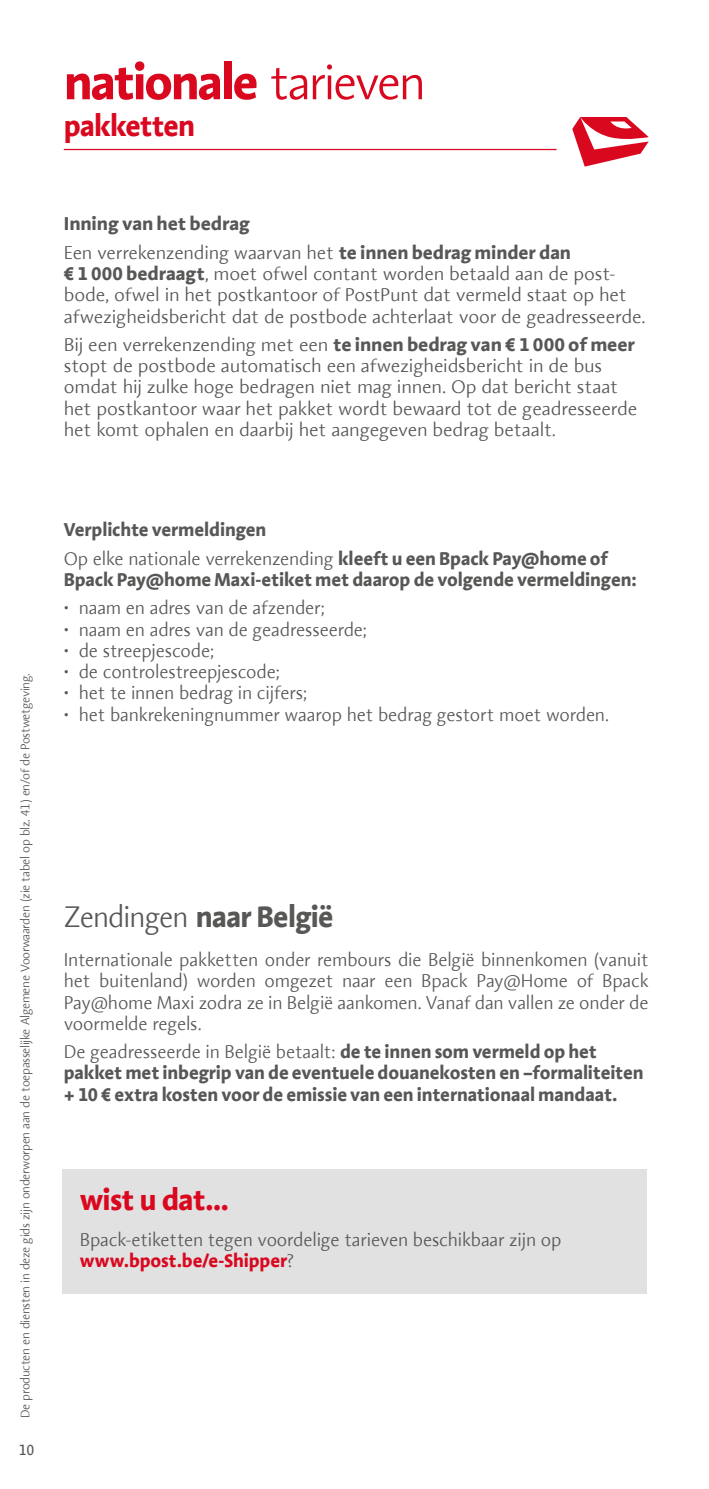
<style>
.page{position:relative;width:709px;height:1489px;background:#fff}
.page>*{position:absolute;margin:0;border:0;box-sizing:border-box;transform-origin:0 0}
.t1{font:700 50px "Aroma No 2 LT Com";letter-spacing:-.045em;color:#d9081f}
.t2{font:700 30px "Aroma No 2 LT Com";letter-spacing:-.025em;color:#d9081f}
.t3{font:700 30px "Aroma No 2 LT Com";letter-spacing:-.025em;color:#575756}
.t4{font:300 18.75px/21.2px "Aroma No 2 LT Com";letter-spacing:-.01em;color:#575756}
.t5{font:300 18.75px/21.2px "Aroma No 2 LT Com";letter-spacing:-.01em;color:#575756;scale:1.04 1}
.t6{font:700 18.75px/21.2px "Aroma No 2 LT Com";letter-spacing:-.005em;color:#575756}
.t7{font:700 18.75px/28.2px "Aroma No 2 LT Com";letter-spacing:-.005em;color:#575756;scale:1.04 1}
.t8{font:15px "Aroma No 2 LT Com";color:#575756}
.t9{font:300 12.5px "Aroma No 2 LT Com";letter-spacing:-.025em;color:#575756}
.s1{font-weight:300}
.s2{font-weight:700}
.s3{font-weight:700;color:#d9081f}
</style>
<div class="page">
<hr style="left:64px;top:149px;width:492px;height:1px;background:#d9081f">
<svg style="left:572px;top:117px;width:76px;height:50px"></svg>
<div style="left:62px;top:1169px;width:585px;height:124px;background:#e1e1e1"></div>
<h1 class="t1" style="left:64px;top:49px;width:363px">nationale <span class="s1">tarieven</span></h1>
<h2 class="t2" style="left:64px;top:106px;width:133px">pakketten</h2>
<p class="t7" style="left:64px;top:209px;width:489px">Inning van het bedrag<br><span class="s1">Een verrekenzending waarvan het</span> te innen bedrag minder dan</p>
<p class="t5" style="left:64px;top:263px;width:561px"><span class="s2">€ 1 000 bedraagt</span>, moet ofwel contant worden betaald aan de post&shy;bode, ofwel in het postkantoor of PostPunt dat vermeld staat op het afwezigheidsbericht dat de postbode achterlaat voor de geadresseerde.</p>
<p class="t5" style="left:64px;top:334px;width:553px">Bij een verrekenzending met een <span class="s2">te innen bedrag van € 1 000 of meer </span>stopt de postbode automatisch een afwezigheidsbericht in de bus omdat hij zulke hoge bedragen niet mag innen. Op dat bericht staat het postkantoor waar het pakket wordt bewaard tot de geadresseerde het komt ophalen en daarbij het aangegeven bedrag betaalt.</p>
<p class="t9" style="left:17px;top:1417px;width:745px;rotate:-90deg">De producten en diensten in deze gids zijn onderworpen aan de toepasselijke Algemene Voorwaarden (zie tabel op blz. 41) en/of de Postwetgeving.</p>
<p class="t8" style="left:19px;top:1439px;width:17px">10</p>
<p class="t6" style="left:64px;top:515px;width:545px;line-height:28.2px">Verplichte vermeldingen<br><span class="s1">Op elke nationale verrekenzending</span> kleeft u een Bpack Pay@home of</p>
<p class="t6" style="left:64px;top:568px;width:574px">Bpack Pay@home Maxi-etiket met daarop de volgende vermeldingen:</p>
<p class="t4" style="left:64px;top:597px;width:262px">• naam en adres van de afzender;</p>
<p class="t4" style="left:64px;top:618px;width:304px">• naam en adres van de geadresseerde;</p>
<p class="t4" style="left:64px;top:639px;width:152px">• de streepjescode;</p>
<p class="t4" style="left:64px;top:660px;width:217px">• de controlestreepjescode;</p>
<p class="t4" style="left:64px;top:682px;width:245px">• het te innen bedrag in cijfers;</p>
<p class="t4" style="left:64px;top:703px;width:547px">• het bankrekeningnummer waarop het bedrag gestort moet worden.</p>
<h2 class="t3" style="left:64px;top:896px;width:271px"><span class="s1">Zendingen</span> naar België</h2>
<p class="t4" style="left:64px;top:948px;width:586px;text-align:justify">Internationale pakketten onder rembours die België binnenkomen (vanuit het buitenland) worden omgezet naar een Bpack Pay@Home of Bpack Pay@home Maxi zodra ze in België aankomen. Vanaf dan vallen ze onder de voormelde regels.</p>
<p class="t6" style="left:64px;top:1040px;width:581px"><span class="s1">De geadresseerde in België betaalt:</span> de te innen som vermeld op het pakket met inbegrip van de eventuele douanekosten en –formaliteiten + 10 € extra kosten voor de emissie van een internationaal mandaat.</p>
<h2 class="t2" style="left:80px;top:1179px;width:151px">wist u dat...</h2>
<p class="t4" style="left:80px;top:1228px;width:483px">Bpack-etiketten tegen voordelige tarieven beschikbaar zijn op <span class="s3">www.bpost.be/e-Shipper</span>?</p>
</div>
